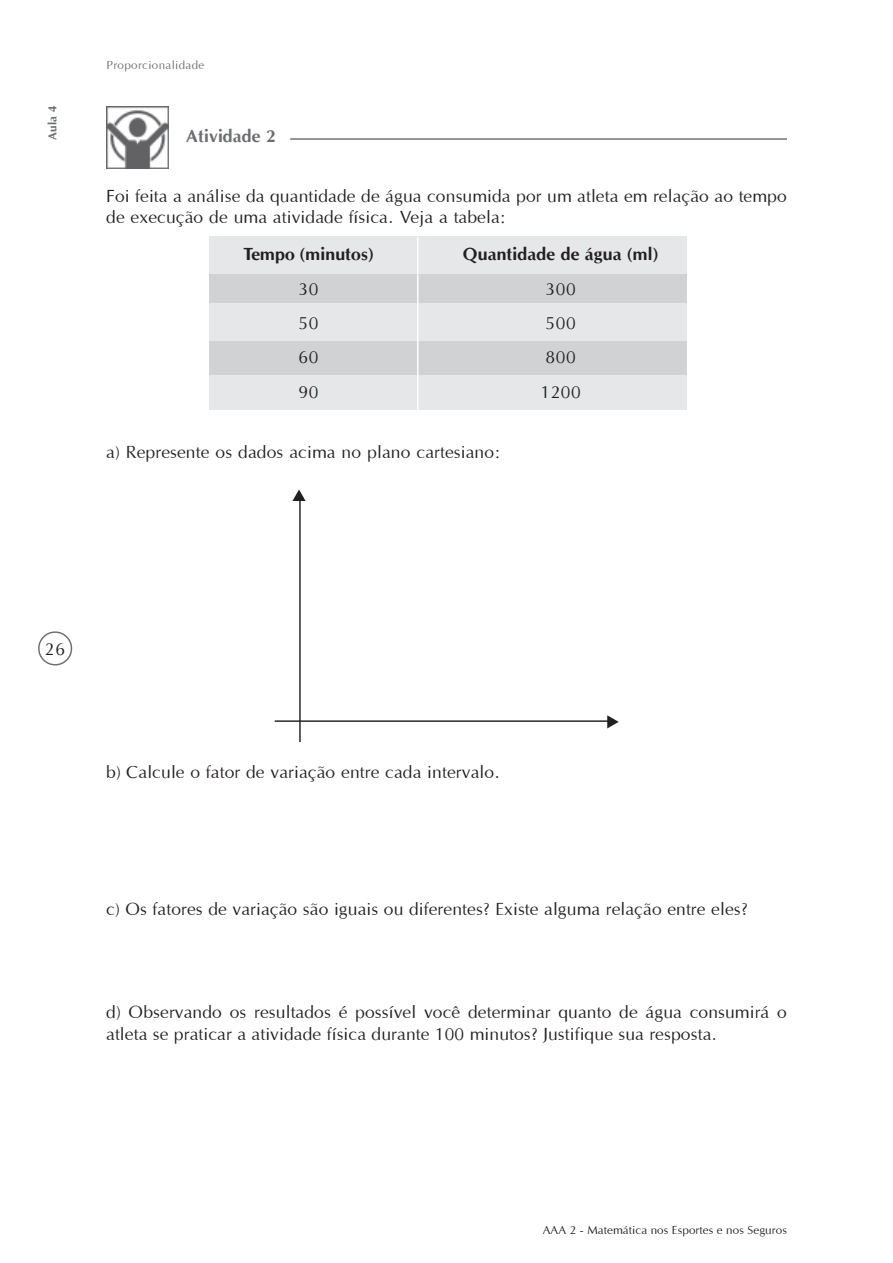
<style>
.page{position:relative;width:893px;height:1263px;background:#fff}
.page>*{position:absolute;margin:0;border:0;box-sizing:border-box;transform-origin:0 0}
.t1{font:18px/34.3px "Optane";color:#231f20}
.t2{font:700 18px "Optane";color:#231f20}
.t3{font:18px/34.3px "Optane";letter-spacing:.02em;color:#231f20}
.t4{font:700 18px "Optane";color:#6c6d70}
.t5{font:12px "Optane";color:#231f20}
.t6{font:12px "Optane";letter-spacing:.02em;color:#6c6d70}
.t7{font:700 12px "Optane";color:#6c6d70}
</style>
<div class="page">
<svg style="left:38px;top:631px;width:35px;height:35px"></svg>
<div style="left:209px;top:239px;width:478px;height:165px;background:#d1d2d4"></div>
<div style="left:209px;top:236px;width:478px;height:38px;background:#e6e7e9"></div>
<div style="left:209px;top:304px;width:478px;height:37px;background:#e6e7e9"></div>
<div style="left:209px;top:375px;width:478px;height:35px;background:#e6e7e9"></div>
<hr style="left:417px;top:237px;width:1px;height:173px;background:#fff">
<hr style="left:299px;top:497px;width:2px;height:245px;background:#231f20">
<svg style="left:292px;top:490px;width:13px;height:11px"></svg>
<hr style="left:275px;top:720px;width:336px;height:2px;background:#231f20">
<svg style="left:607px;top:715px;width:11px;height:13px"></svg>
<img style="left:106px;top:106px;width:62px;height:63px">
<hr style="left:290px;top:138px;width:497px;height:2px;background:#6c6d70">
<p class="t7" style="left:45px;top:140px;width:36px;rotate:-90deg">Aula 4</p>
<p class="t6" style="left:106px;top:58px;width:99px">Proporcionalidade</p>
<p class="t4" style="left:186px;top:125px;width:91px">Atividade 2</p>
<p class="t1" style="left:106px;top:185px;width:682px;line-height:21.6px">Foi feita a análise da quantidade de água consumida por um atleta em relação ao tempo de execução de uma atividade física. Veja a tabela:</p>
<p class="t2" style="left:243px;top:243px;width:132px">Tempo (minutos)</p>
<p class="t1" style="left:298px;top:271px;width:22px;text-align:justify">30<br>50<br>60<br>90</p>
<p class="t2" style="left:463px;top:243px;width:197px">Quantidade de água (ml)</p>
<p class="t3" style="left:540px;top:271px;width:42px">300<br>500<br>800<br>1200</p>
<p class="t1" style="left:106px;top:434px;width:395px">a) Represente os dados acima no plano cartesiano:</p>
<p class="t1" style="left:45px;top:632px;width:22px">26</p>
<p class="t1" style="left:106px;top:754px;width:395px">b) Calcule o fator de variação entre cada intervalo.</p>
<p class="t1" style="left:106px;top:892px;width:643px">c) Os fatores de variação são iguais ou diferentes? Existe alguma relação entre eles?</p>
<p class="t1" style="left:106px;top:1001px;width:682px;line-height:21.6px">d) Observando os resultados é possível você determinar quanto de água consumirá o atleta se praticar a atividade física durante 100 minutos? Justifique sua resposta.</p>
<p class="t5" style="left:542px;top:1223px;width:246px">AAA 2 - Matemática nos Esportes e nos Seguros</p>
</div>
